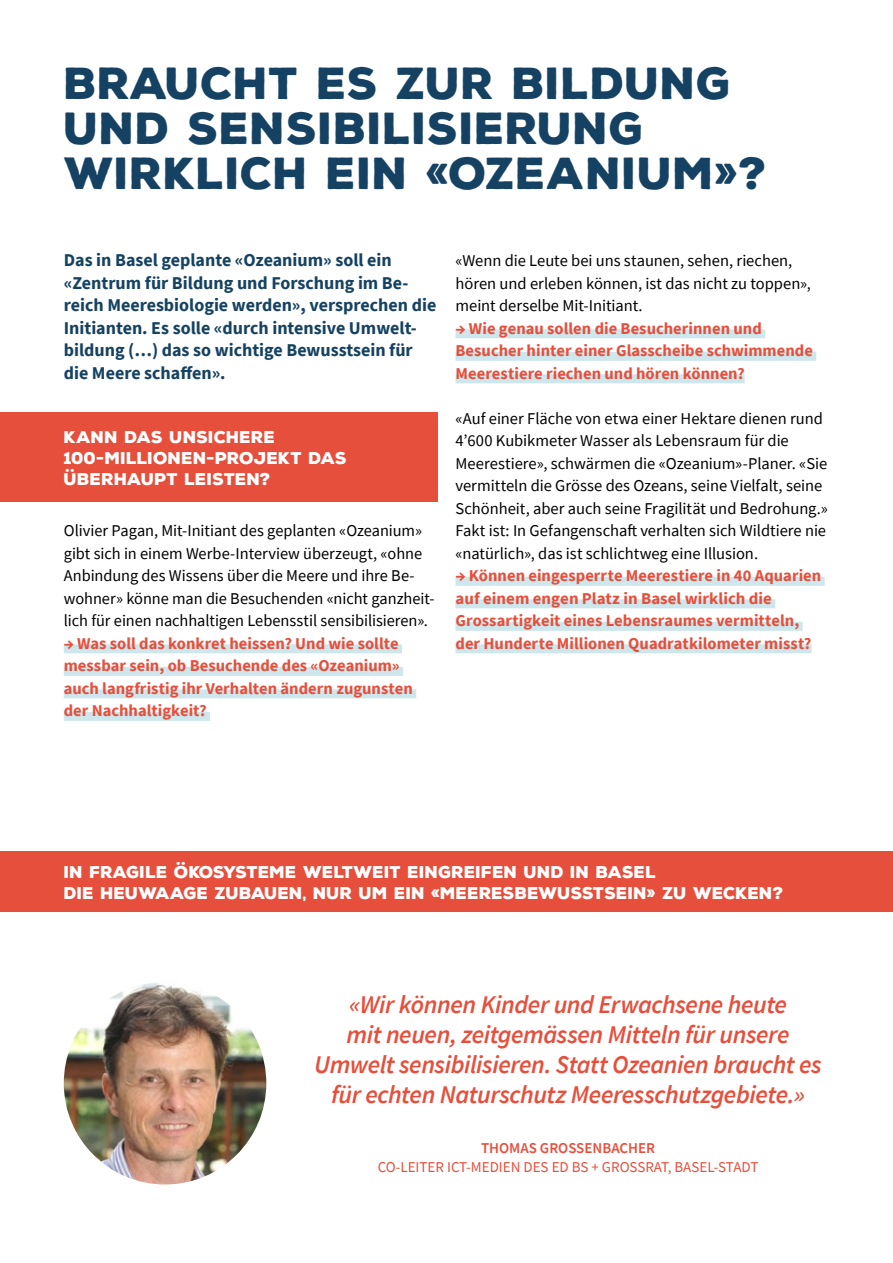
<style>
.page{position:relative;width:893px;height:1263px;background:#fff}
.page>*{position:absolute;margin:0;border:0;box-sizing:border-box;transform-origin:0 0}
.t1{font:900 43.5px/45px "Nexa Rust Sans";letter-spacing:.01em;color:#154262}
.t2{font:italic 600 25.5px/30px "Source Sans Pro";letter-spacing:-.015em;color:#e64f3c;text-align:center}
.t3{font:700 18px/22.5px "Source Sans Pro";color:#154262}
.t4{font:16.5px/22.5px "Source Sans Pro";letter-spacing:-.005em;color:#000}
.t5{font:700 16.5px/22.5px "Source Sans Pro";letter-spacing:.005em;color:#e64f3c}
.t6{font:900 16.5px/21px "Nexa Rust Sans";color:#fff}
.t7{font:15px "Source Sans Pro";color:#e64f3c}
.t8{font:600 15px "Source Sans Pro";color:#e64f3c}
</style>
<div class="page">
<div style="left:455px;top:329px;width:310px;height:9px;background:#cee7ec"></div>
<div style="left:455px;top:352px;width:361px;height:9px;background:#cee7ec"></div>
<div style="left:455px;top:374px;width:290px;height:9px;background:#cee7ec"></div>
<div style="left:455px;top:577px;width:370px;height:9px;background:#cee7ec"></div>
<div style="left:455px;top:599px;width:320px;height:9px;background:#cee7ec"></div>
<div style="left:455px;top:622px;width:348px;height:9px;background:#cee7ec"></div>
<div style="left:455px;top:644px;width:356px;height:9px;background:#cee7ec"></div>
<div style="left:64px;top:644px;width:338px;height:9px;background:#cee7ec"></div>
<div style="left:64px;top:667px;width:339px;height:9px;background:#cee7ec"></div>
<div style="left:64px;top:689px;width:352px;height:9px;background:#cee7ec"></div>
<div style="left:64px;top:712px;width:146px;height:9px;background:#cee7ec"></div>
<div style="left:0;top:851px;width:893px;height:61px;background:#e64f3c"></div>
<div style="left:0;top:412px;width:437px;height:90px;background:#e64f3c"></div>
<img style="left:64px;top:982px;width:202px;height:202px;border-radius:101px">
<h1 class="t1" style="left:64px;top:61px;width:704px">BRAUCHT ES ZUR BILDUNG<br>UND SENSIBILISIERUNG<br>WIRKLICH EIN «OZEANIUM»?</h1>
<p class="t3" style="left:64px;top:249px;width:374px">Das in Basel geplante «Ozeanium» soll ein «Zentrum für Bildung und Forschung im Be&shy;reich Meeresbiologie werden», versprechen die Initianten. Es solle «durch intensive Umwelt&shy;bildung (…) das so wichtige Bewusstsein für die Meere schaffen».</p>
<p class="t6" style="left:64px;top:426px;width:285px">KANN DAS UNSICHERE<br>100-MILLIONEN-PROJEKT DAS<br>ÜBERHAUPT LEISTEN?</p>
<p class="t4" style="left:64px;top:519px;width:372px">Olivier Pagan, Mit-Initiant des geplanten «Ozeanium» gibt sich in einem Werbe-Interview überzeugt, «ohne Anbindung des Wissens über die Meere und ihre Be&shy;wohner» könne man die Besuchenden «nicht ganzheit&shy;lich für einen nachhaltigen Lebensstil sensibilisieren».</p>
<p class="t5" style="left:64px;top:632px;width:351px">→ Was soll das konkret heissen? Und wie sollte messbar sein, ob Besuchende des «Ozeanium» auch langfristig ihr Verhalten ändern zugunsten der Nachhaltigkeit?</p>
<p class="t4" style="left:455px;top:249px;width:357px">«Wenn die Leute bei uns staunen, sehen, riechen, hören und erleben können, ist das nicht zu toppen», meint derselbe Mit-Initiant.</p>
<p class="t5" style="left:455px;top:317px;width:359px">→ Wie genau sollen die Besucherinnen und<br>Besucher hinter einer Glasscheibe schwimmende<br>Meerestiere riechen und hören können?</p>
<p class="t4" style="left:455px;top:407px;width:374px">«Auf einer Fläche von etwa einer Hektare dienen rund 4’600 Kubikmeter Wasser als Lebensraum für die Meerestiere», schwärmen die «Ozeanium»-Planer. «Sie vermitteln die Grösse des Ozeans, seine Vielfalt, seine Schönheit, aber auch seine Fragilität und Bedrohung.» Fakt ist: In Gefangenschaft verhalten sich Wildtiere nie «natürlich», das ist schlichtweg eine Illusion.</p>
<p class="t5" style="left:455px;top:564px;width:367px">→ Können eingesperrte Meerestiere in 40 Aquarien auf einem engen Platz in Basel wirklich die Grossartigkeit eines Lebensraumes vermitteln, der Hunderte Millionen Quadratkilometer misst?</p>
<p class="t6" style="left:64px;top:862px;width:721px">IN FRAGILE ÖKOSYSTEME WELTWEIT EINGREIFEN UND IN BASEL<br>DIE HEUWAAGE ZUBAUEN, NUR UM EIN «MEERESBEWUSSTSEIN» ZU WECKEN?</p>
<h2 class="t2" style="left:314px;top:989px;width:509px">«Wir können Kinder und Erwachsene heute<br>mit neuen, zeitgemässen Mitteln für unsere Umwelt sensibilisieren. Statt Ozeanien braucht es für echten Naturschutz Meeresschutzgebiete.»</h2>
<p class="t8" style="left:481px;top:1138px;width:176px">THOMAS GROSSENBACHER</p>
<p class="t7" style="left:378px;top:1158px;width:382px">CO-LEITER ICT-MEDIEN DES ED BS + GROSSRAT, BASEL-STADT</p>
</div>
